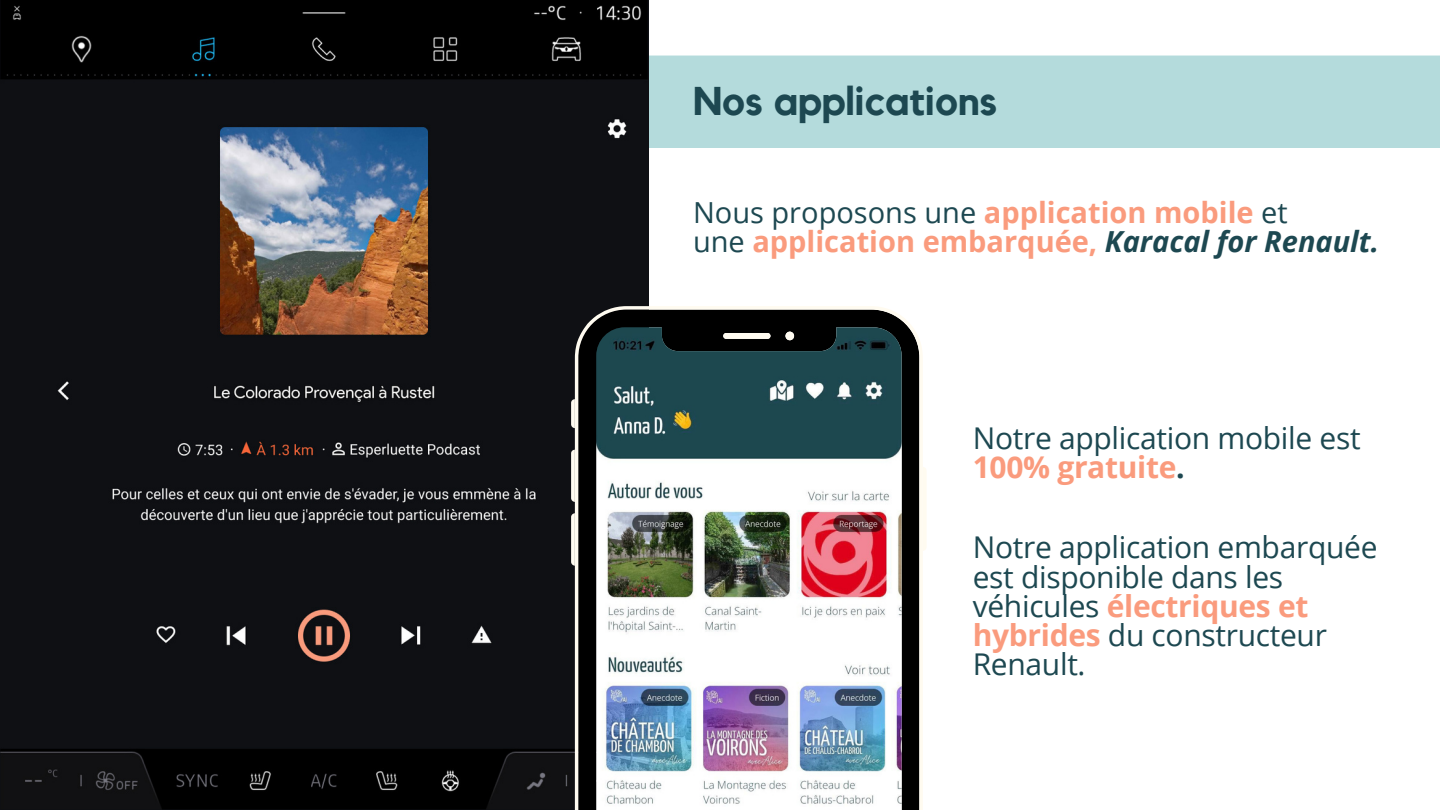
<style>
.page{position:relative;width:1440px;height:810px;background:#fff}
.page>*{position:absolute;margin:0;border:0;box-sizing:border-box;transform-origin:0 0}
.t1{font:700 40px "Kollektif";color:#1d4851}
.t2{font:30px/29.2px "Open Sans";letter-spacing:-.01em;color:#1d4851}
.t3{font:700 29px "Open Sans";color:#fa9b7d}
.t4{font:29px "Open Sans";color:#1d4851}
.s1{font-weight:700;color:#fa9b7d}
.s2{font-weight:400;color:#1d4851}
.s3{font-style:italic;color:#1d4851}
.s4{font-weight:700}
</style>
<div class="page">
<div style="left:649px;top:56px;width:791px;height:92px;background:#b4dbdc"></div>
<img style="left:0;top:0;width:649px;height:810px">
<svg style="left:571px;top:399px;width:4px;height:29px"></svg>
<svg style="left:571px;top:450px;width:4px;height:52px"></svg>
<svg style="left:571px;top:513px;width:4px;height:53px"></svg>
<svg style="left:923px;top:467px;width:3px;height:84px"></svg>
<img style="left:575px;top:306px;width:348px;height:504px">
<p class="t1" style="left:693px;top:82px;width:306px">Nos applications</p>
<p class="t4" style="left:693px;top:192px;width:596px">Nous proposons une <span class="s1">application mobile</span> et</p>
<p class="t3" style="left:693px;top:221px;width:688px"><span class="s2">une</span> application embarquée, <span class="s3">Karacal for Renault.</span></p>
<p class="t2" style="left:973px;top:423px;width:389px">Notre application mobile est<br><span class="s1">100% gratuite</span><span class="s4">.</span></p>
<p class="t2" style="left:973px;top:532px;width:406px">Notre application embarquée est disponible dans les véhicules <span class="s1">électriques et hybrides</span> du constructeur<br>Renault.</p>
</div>
